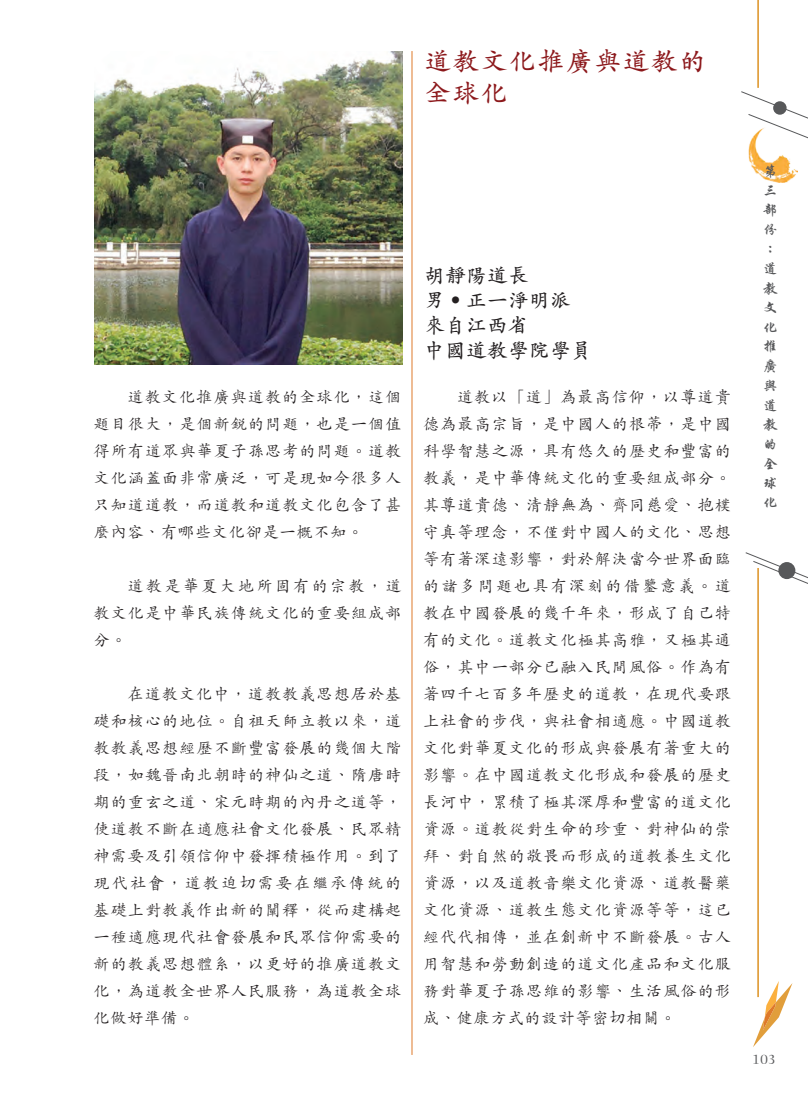
<style>
.page{position:relative;width:808px;height:1106px;background:#fff}
.page>*{position:absolute;margin:0;border:0;box-sizing:border-box;transform-origin:0 0}
.t1{font:600 27px "M Kai HK";letter-spacing:.05em;color:#8c181b}
.t2{font:600 21px "M Kai HK";color:#231f20}
.t3{font:500 16.5px/27px "M Kai HK";letter-spacing:.04em;color:#231f20;text-align:justify}
.t4{font:700 15px "C Xing Kai HK";color:#57585a}
.t5{font:500 15px "M Kai HK";color:#57585a}
</style>
<div class="page">
<img style="left:95px;top:51px;width:308px;height:314px">
<svg style="left:753px;top:981px;width:39px;height:66px"></svg>
<hr style="left:757px;top:0;width:2px;height:88px;background:#e19e3b">
<hr style="left:757px;top:568px;width:2px;height:429px;background:#e19e3b">
<svg style="left:741px;top:91px;width:67px;height:58px"></svg>
<div style="left:773px;top:101px;width:13px;height:14px;background:#57585a;border-radius:50%"></div>
<svg style="left:745px;top:552px;width:63px;height:61px"></svg>
<div style="left:778px;top:562px;width:17px;height:17px;background:#57585a;border-radius:50%"></div>
<hr style="left:412px;top:51px;width:1px;height:1003px;background:#de7a2a">
<img style="left:749px;top:128px;width:49px;height:54px">
<p class="t1" style="left:424px;top:42px;width:284px">道教文化推廣與道教的</p>
<p class="t1" style="left:424px;top:74px;width:85px">全球化</p>
<p class="t3" style="left:94px;top:382px;width:310px;text-indent:34px">道教文化推廣與道教的全球化，這個題目很大，是個新銳的問題，也是一個值得所有道眾與華夏子孫思考的問題。道教文化涵蓋面非常廣泛，可是現如今很多人只知道道教，而道教和道教文化包含了甚麼內容、有哪些文化卻是一概不知。</p>
<p class="t3" style="left:94px;top:571px;width:310px;text-indent:34px">道教是華夏大地所固有的宗教，道教文化是中華民族傳統文化的重要組成部分。</p>
<p class="t3" style="left:94px;top:679px;width:310px;text-indent:34px">在道教文化中，道教教義思想居於基礎和核心的地位。自祖天師立教以來，道教教義思想經歷不斷豐富發展的幾個大階段，如魏晉南北朝時的神仙之道、隋唐時期的重玄之道、宋元時期的內丹之道等，使道教不斷在適應社會文化發展、民眾精神需要及引領信仰中發揮積極作用。到了現代社會，道教迫切需要在繼承傳統的基礎上對教義作出新的闡釋，從而建構起一種適應現代社會發展和民眾信仰需要的新的教義思想體系，以更好的推廣道教文化，為道教全世界人民服務，為道教全球化做好準備。</p>
<p class="t2" style="left:424px;top:260px;width:106px">胡靜陽道長</p>
<p class="t2" style="left:424px;top:285px;width:148px">男‧正一淨明派</p>
<p class="t2" style="left:424px;top:311px;width:106px">來自江西省</p>
<p class="t2" style="left:424px;top:336px;width:169px">中國道教學院學員</p>
<p class="t3" style="left:423px;top:382px;width:310px;text-indent:34px">道教以「道」為最高信仰，以尊道貴德為最高宗旨，是中國人的根蒂，是中國科學智慧之源，具有悠久的歷史和豐富的教義，是中華傳統文化的重要組成部分。其尊道貴德、清靜無為、齊同慈愛、抱樸守真等理念，不僅對中國人的文化、思想等有著深遠影響，對於解決當今世界面臨的諸多問題也具有深刻的借鑒意義。道教在中國發展的幾千年來，形成了自己特有的文化。道教文化極其高雅，又極其通俗，其中一部分已融入民間風俗。作為有著四千七百多年歷史的道教，在現代要跟上社會的步伐，與社會相適應。中國道教文化對華夏文化的形成與發展有著重大的影響。在中國道教文化形成和發展的歷史長河中，累積了極其深厚和豐富的道文化資源。道教從對生命的珍重、對神仙的崇拜、對自然的敬畏而形成的道教養生文化資源，以及道教音樂文化資源、道教醫藥文化資源、道教生態文化資源等等，這已經代代相傳，並在創新中不斷發展。古人用智慧和勞動創造的道文化產品和文化服務對華夏子孫思維的影響、生活風俗的形成、健康方式的設計等密切相關。</p>
<p class="t4" style="left:763px;top:164px;width:17px">第</p>
<p class="t4" style="left:763px;top:183px;width:17px">三</p>
<p class="t4" style="left:763px;top:203px;width:17px">部</p>
<p class="t4" style="left:763px;top:222px;width:17px">份</p>
<p class="t4" style="left:763px;top:242px;width:17px">：</p>
<p class="t4" style="left:763px;top:261px;width:17px">道</p>
<p class="t4" style="left:763px;top:281px;width:17px">教</p>
<p class="t4" style="left:763px;top:300px;width:17px">文</p>
<p class="t4" style="left:763px;top:320px;width:17px">化</p>
<p class="t4" style="left:763px;top:339px;width:17px">推</p>
<p class="t4" style="left:763px;top:359px;width:17px">廣</p>
<p class="t4" style="left:763px;top:378px;width:17px">與</p>
<p class="t4" style="left:763px;top:398px;width:17px">道</p>
<p class="t4" style="left:763px;top:417px;width:17px">教</p>
<p class="t4" style="left:763px;top:437px;width:17px">的</p>
<p class="t4" style="left:763px;top:456px;width:17px">全</p>
<p class="t4" style="left:763px;top:476px;width:17px">球</p>
<p class="t4" style="left:763px;top:495px;width:17px">化</p>
<p class="t5" style="left:752px;top:1048px;width:25px">103</p>
</div>
